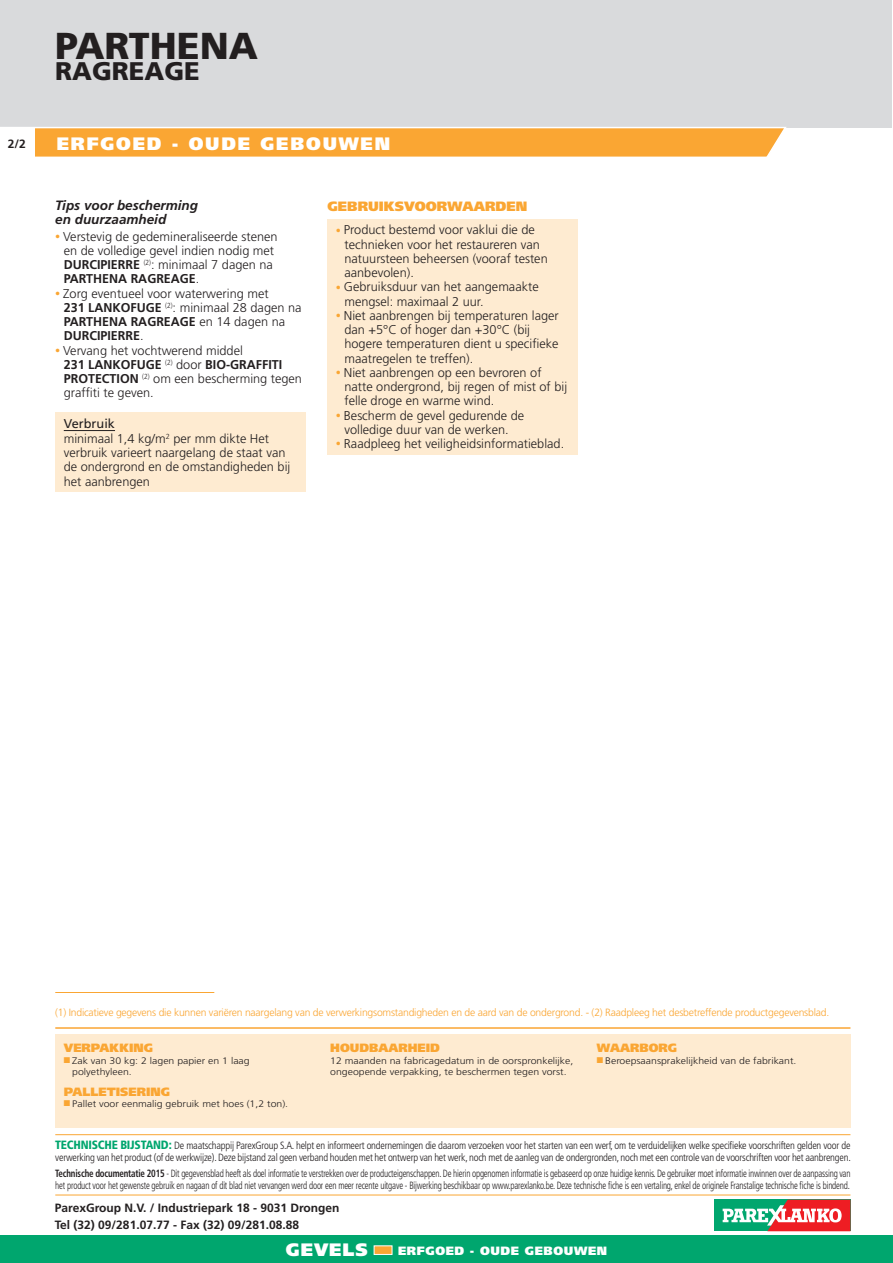
<style>
.page{position:relative;width:893px;height:1263px;background:#fff}
.page>*{position:absolute;margin:0;border:0;box-sizing:border-box;transform-origin:0 0}
._01-Nom_produit-bis{font:900 37.5px "Frutiger";color:#231f20}
._02-ss_nom_produit-b{font:900 25.5px "Frutiger";color:#231f20}
.t1{font:900 18px "Frutiger";letter-spacing:.1em;color:#fff}
._10-Sous_Titre{font:italic 700 13.5px/14.2px "Frutiger";color:#231f20}
._07-Titre{font:900 13.5px "Frutiger";color:#faa633}
._08-Texte_courant{font:300 12.75px/14.2px "Frutiger";color:#231f20}
._11-Sous-Sous_Titre{font:12.75px "Frutiger";color:#231f20}
.t2{font:700 12px/16.5px "Frutiger";color:#231f20}
._12-Titre_bloc_coul{font:900 12px "Frutiger";color:#faa633}
.t3{font:900 12px "Frutiger";letter-spacing:.05em;color:#fff}
.t4{font:300 condensed 10.5px/12px "Frutiger";letter-spacing:-.02em;color:#231f20;scale:.85 1}
.t5{font:300 condensed 10.5px/12px "Frutiger";letter-spacing:-.02em;color:#231f20}
._08-Note{font:300 10.5px "Frutiger";letter-spacing:-.02em;color:#faa633}
._13-Texte_Bloc_coul{font:300 9.45px/11.2px "Frutiger";color:#231f20;scale:1.11 1}
.s1{font-size:10.2px;color:#faa633}
.s2{font-weight:700}
.s3{color:#faa633}
.s4{font-weight:900;font-size:12px;color:#00a66e}
</style>
<div class="page">
<div style="left:0;top:0;width:892px;height:128px;background:#d9dadc"></div>
<hr style="left:55px;top:1194px;width:795px;height:1px;background:#faa633">
<hr style="left:55px;top:1134px;width:795px;height:1px;background:#faa633">
<hr style="left:55px;top:1027px;width:795px;height:2px;background:#faa633">
<div style="left:713px;top:1199px;width:137px;height:32px;background:#00a66e"></div>
<svg style="left:723px;top:1199px;width:127px;height:32px"></svg>
<div style="left:0;top:1235px;width:893px;height:28px;background:#00a66e"></div>
<div style="left:374px;top:1245px;width:18px;height:10px;background:#faa633;border:1px solid #fff"></div>
<div style="left:55px;top:412px;width:251px;height:80px;background:#feebd1"></div>
<hr style="left:64px;top:430px;width:51px;height:1px;background:#231f20">
<div style="left:327px;top:219px;width:251px;height:235px;background:#feebd1"></div>
<div style="left:55px;top:1034px;width:795px;height:94px;background:#feebd1"></div>
<hr style="left:55px;top:992px;width:159px;height:1px;background:#faa633">
<svg style="left:0;top:127px;width:786px;height:30px;background:#faac42"></svg>
<div style="left:0;top:128px;width:34px;height:30px;background:#fff"></div>
<p class="_01-Nom_produit-bis" style="left:55px;top:24px;width:204px">PARTHENA</p>
<p class="_02-ss_nom_produit-b" style="left:55px;top:56px;width:146px">RAGREAGE</p>
<p class="t2" style="left:8px;top:136px;width:20px">2/2</p>
<h3 class="t1" style="left:57px;top:132px;width:335px">ERFGOED - OUDE GEBOUWEN</h3>
<p class="_10-Sous_Titre" style="left:55px;top:198px;width:144px">Tips voor bescherming en duurzaamheid</p>
<p class="_08-Texte_courant" style="left:64px;top:229px;width:215px;text-indent:-9px"><span class="s1">•</span> Verstevig de gedemineraliseerde stenen en de volledige gevel indien nodig met <span class="s2">DURCIPIERRE</span> <sup>(2)</sup>: minimaal 7 dagen na <span class="s2">PARTHENA RAGREAGE</span>.</p>
<p class="_08-Texte_courant" style="left:64px;top:286px;width:239px;text-indent:-9px"><span class="s1">•</span> Zorg eventueel voor waterwering met<br><span class="s2">231 LANKOFUGE</span> <sup>(2)</sup>: minimaal 28 dagen na<br><span class="s2">PARTHENA RAGREAGE</span> en 14 dagen na<br><span class="s2">DURCIPIERRE</span>.</p>
<p class="_08-Texte_courant" style="left:64px;top:343px;width:240px;text-indent:-9px"><span class="s1">•</span> Vervang het vochtwerend middel<br><span class="s2">231 LANKOFUGE</span> <sup>(2)</sup> door <span class="s2">BIO-GRAFFITI<br>PROTECTION</span> <sup>(2)</sup> om een bescherming tegen graffiti te geven.</p>
<p class="_11-Sous-Sous_Titre" style="left:64px;top:416px;width:53px">Verbruik</p>
<p class="_08-Texte_courant" style="left:64px;top:431px;width:228px">minimaal 1,4 kg/m<sup>2</sup> per mm dikte Het verbruik varieert naargelang de staat van de ondergrond en de omstandigheden bij het aanbrengen</p>
<p class="_07-Titre" style="left:327px;top:198px;width:201px">GEBRUIKSVOORWAARDEN</p>
<p class="_08-Texte_courant" style="left:344px;top:223px;width:205px;text-indent:-9px"><span class="s1">•</span> Product bestemd voor vaklui die de technieken voor het restaureren van natuursteen beheersen (vooraf testen aanbevolen).</p>
<p class="_08-Texte_courant" style="left:344px;top:280px;width:196px;text-indent:-9px"><span class="s1">•</span> Gebruiksduur van het aangemaakte mengsel: maximaal 2 uur.</p>
<p class="_08-Texte_courant" style="left:344px;top:308px;width:216px;text-indent:-9px"><span class="s1">•</span> Niet aanbrengen bij temperaturen lager dan +5°C of hoger dan +30°C (bij hogere temperaturen dient u specifieke maatregelen te treffen).</p>
<p class="_08-Texte_courant" style="left:344px;top:365px;width:224px;text-indent:-9px"><span class="s1">•</span> Niet aanbrengen op een bevroren of natte ondergrond, bij regen of mist of bij felle droge en warme wind.</p>
<p class="_08-Texte_courant" style="left:336px;top:408px;width:190px;text-align:center"><span class="s1">•</span> Bescherm de gevel gedurende de volledige duur van de werken.</p>
<p class="_08-Texte_courant" style="left:336px;top:437px;width:230px"><span class="s1">•</span> Raadpleeg het veiligheidsinformatieblad.</p>
<p class="_08-Note" style="left:55px;top:1006px;width:775px">(1) Indicatieve gegevens die kunnen variëren naargelang van de verwerkingsomstandigheden en de aard van de ondergrond. - (2) Raadpleeg het desbetreffende productgegevensblad.</p>
<p class="_12-Titre_bloc_coul" style="left:64px;top:1041px;width:91px">VERPAKKING</p>
<p class="_13-Texte_Bloc_coul" style="left:72px;top:1055px;width:161px;text-indent:-9px"><span class="s3">■</span> Zak van 30 kg: 2 lagen papier en 1 laag polyethyleen.</p>
<p class="_12-Titre_bloc_coul" style="left:64px;top:1084px;width:108px">PALLETISERING</p>
<p class="_13-Texte_Bloc_coul" style="left:64px;top:1098px;width:204px"><span class="s3">■</span> Pallet voor eenmalig gebruik met hoes (1,2 ton).</p>
<p class="_12-Titre_bloc_coul" style="left:330px;top:1041px;width:111px">HOUDBAARHEID</p>
<p class="_13-Texte_Bloc_coul" style="left:330px;top:1055px;width:221px">12 maanden na fabricagedatum in de oorspronkelijke, ongeopende verpakking, te beschermen tegen vorst.</p>
<p class="_12-Titre_bloc_coul" style="left:597px;top:1041px;width:82px">WAARBORG</p>
<p class="_13-Texte_Bloc_coul" style="left:597px;top:1055px;width:181px"><span class="s3">■</span> Beroepsaansprakelijkheid van de fabrikant.</p>
<p class="t5" style="left:55px;top:1139px;width:797px"><span class="s4">TECHNISCHE BIJSTAND:</span> De maatschappij ParexGroup S.A. helpt en informeert ondernemingen die daarom verzoeken voor het starten van een werf, om te verduidelijken welke specifieke voorschriften gelden voor de verwerking van het product (of de werkwijze). Deze bijstand zal geen verband houden met het ontwerp van het werk, noch met de aanleg van de ondergronden, noch met een controle van de voorschriften voor het aanbrengen.</p>
<p class="t4" style="left:55px;top:1168px;width:937px"><span class="s2">Technische documentatie 2015</span> - Dit gegevensblad heeft als doel informatie te verstrekken over de producteigenschappen. De hierin opgenomen informatie is gebaseerd op onze huidige kennis. De gebruiker moet informatie inwinnen over de aanpassing van het product voor het gewenste gebruik en nagaan of dit blad niet vervangen werd door een meer recente uitgave - Bijwerking beschikbaar op www.parexlanko.be. Deze technische fiche is een vertaling, enkel de originele Franstalige technische fiche is bindend.</p>
<p class="t2" style="left:55px;top:1200px;width:286px">ParexGroup N.V. / Industriepark 18 - 9031 Drongen<br>Tel (32) 09/281.07.77 - Fax (32) 09/281.08.88</p>
<p class="t1" style="left:286px;top:1239px;width:83px">GEVELS</p>
<p class="t3" style="left:398px;top:1243px;width:210px">ERFGOED - OUDE GEBOUWEN</p>
</div>
